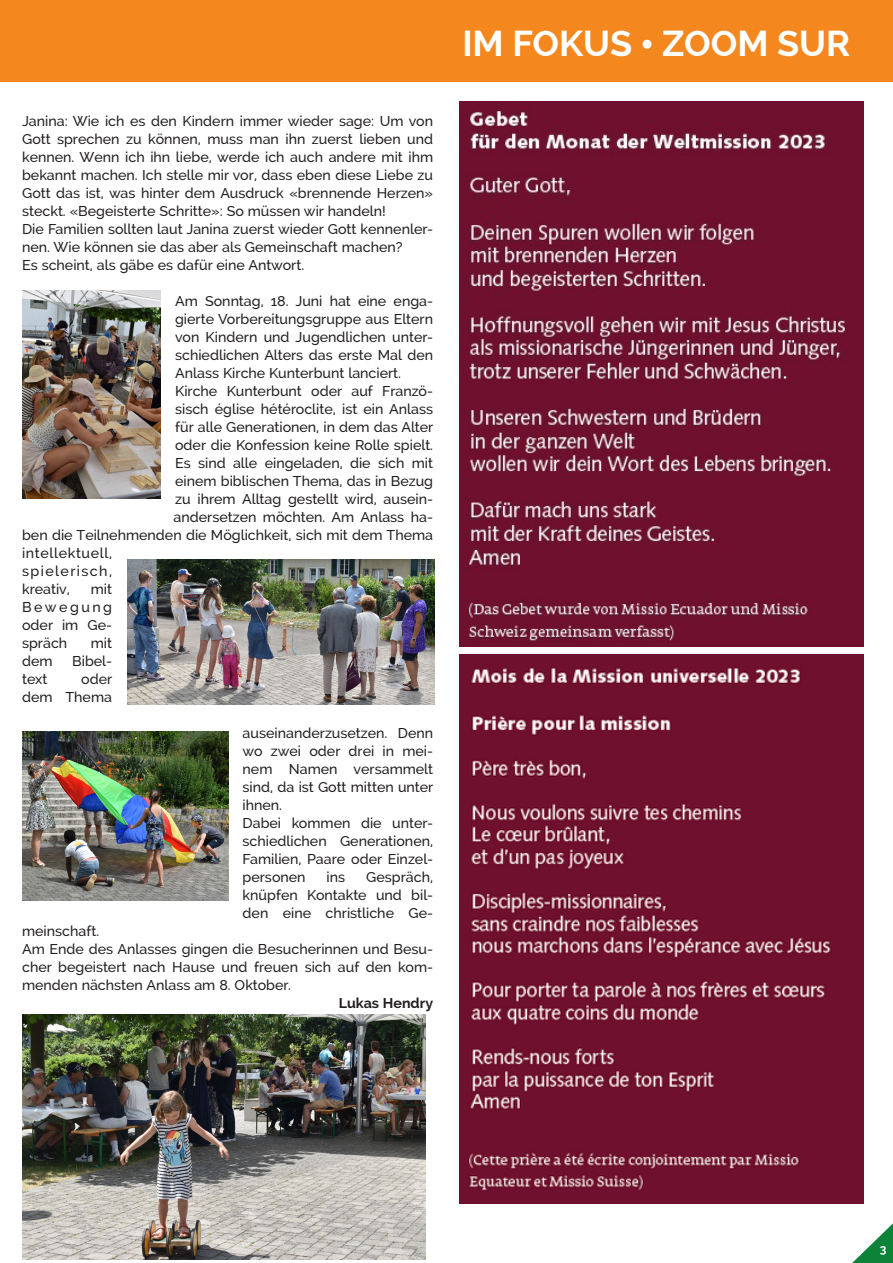
<style>
.page{position:relative;width:893px;height:1263px;background:#fff}
.page>*{position:absolute;margin:0;border:0;box-sizing:border-box;transform-origin:0 0}
.t1{font:700 36px "Raleway";color:#fff}
.Texte_base{font:500 14.25px/18px "Raleway";color:#231f20;text-align:justify}
.Texte_base-2{font:500 14.25px "Raleway";letter-spacing:.045em;color:#231f20}
.Texte_base-3{font:500 14.25px "Raleway";letter-spacing:.1em;color:#231f20}
.Texte_base-4{font:700 14.25px "Raleway";color:#231f20}
.t2{font:700 12px "Raleway";color:#fff}
.s1{font-family:"Garamond";font-weight:400}
</style>
<div class="page">
<svg style="left:852px;top:1223px;width:41px;height:40px"></svg>
<div style="left:0;top:0;width:893px;height:81px;background:#f5871f"></div>
<img style="left:460px;top:102px;width:404px;height:544px">
<img style="left:459px;top:654px;width:404px;height:549px">
<img style="left:22px;top:1015px;width:403px;height:245px">
<img style="left:22px;top:291px;width:138px;height:207px">
<img style="left:128px;top:559px;width:306px;height:146px">
<img style="left:23px;top:731px;width:205px;height:169px">
<p class="Texte_base" style="left:22px;top:112px;width:413px">Janina: Wie ich es den Kindern immer wieder sage: Um von Gott sprechen zu können, muss man ihn zuerst lieben und kennen. Wenn ich ihn liebe, werde ich auch andere mit ihm bekannt machen. Ich stelle mir vor, dass eben diese Liebe zu Gott das ist, was hinter dem Ausdruck «brennende Herzen» steckt. «Begeisterte Schritte»: So müssen wir handeln!</p>
<p class="Texte_base" style="left:22px;top:220px;width:413px">Die Familien sollten laut Janina zuerst wieder Gott kennenler&shy;nen. Wie können sie das aber als Gemeinschaft machen?</p>
<p class="Texte_base" style="left:22px;top:256px;width:284px">Es scheint, als gäbe es dafür eine Antwort.</p>
<p class="Texte_base" style="left:175px;top:292px;width:260px">Am Sonntag, 18. Juni hat eine enga&shy;gierte Vorbereitungsgruppe aus Eltern von Kindern und Jugendlichen unter&shy;schiedlichen Alters das erste Mal den Anlass Kirche Kunterbunt lanciert.</p>
<p class="Texte_base" style="left:175px;top:382px;width:260px">Kirche Kunterbunt oder auf Franzö-</p>
<p class="Texte_base" style="left:175px;top:400px;width:260px">sisch église hétéroclite, ist ein Anlass</p>
<p class="Texte_base" style="left:175px;top:418px;width:260px">für alle Generationen, in dem das Alter</p>
<p class="Texte_base" style="left:175px;top:436px;width:259px">oder die Konfession keine Rolle spielt.</p>
<p class="Texte_base" style="left:175px;top:454px;width:260px">Es sind alle eingeladen, die sich mit</p>
<p class="Texte_base" style="left:175px;top:472px;width:260px">einem biblischen Thema, das in Bezug</p>
<p class="Texte_base" style="left:175px;top:490px;width:260px">zu ihrem Alltag gestellt wird, ausein-</p>
<p class="Texte_base" style="left:174px;top:508px;width:261px">andersetzen möchten. Am Anlass ha-</p>
<p class="Texte_base" style="left:22px;top:526px;width:413px">ben die Teilnehmenden die Möglichkeit, sich mit dem Thema</p>
<p class="Texte_base-2" style="left:22px;top:545px;width:92px">intellektuell,</p>
<p class="Texte_base-3" style="left:22px;top:563px;width:91px">spielerisch,</p>
<p class="Texte_base" style="left:22px;top:580px;width:49px">kreativ,</p>
<p class="Texte_base" style="left:22px;top:580px;width:92px;text-indent:69px">mit Bewegung oder im Ge&shy;spräch</p>
<p class="Texte_base" style="left:91px;top:634px;width:23px">mit</p>
<p class="Texte_base" style="left:22px;top:652px;width:32px">dem</p>
<p class="Texte_base" style="left:72px;top:652px;width:41px">Bibel-</p>
<p class="Texte_base" style="left:22px;top:670px;width:27px">text</p>
<p class="Texte_base" style="left:22px;top:670px;width:92px;text-align:right">oder<br>dem Thema</p>
<p class="Texte_base" style="left:243px;top:724px;width:192px">auseinanderzusetzen. Denn wo zwei oder drei in mei&shy;nem Namen versammelt sind, da ist Gott mitten unter ihnen.</p>
<p class="Texte_base" style="left:243px;top:814px;width:192px">Dabei kommen die unter&shy;schiedlichen Generationen, Familien, Paare oder Einzel&shy;personen</p>
<p class="Texte_base" style="left:243px;top:868px;width:192px;text-indent:124px">Gespräch, knüpfen Kontakte und bil&shy;den eine christliche Ge-</p>
<p class="Texte_base" style="left:327px;top:868px;width:20px">ins</p>
<p class="Texte_base" style="left:22px;top:922px;width:79px">meinschaft.</p>
<p class="Texte_base" style="left:22px;top:940px;width:413px">Am Ende des Anlasses gingen die Besucherinnen und Besu&shy;cher begeistert nach Hause und freuen sich auf den kom&shy;menden nächsten Anlass am 8. Oktober.</p>
<p class="Texte_base-4" style="left:339px;top:995px;width:96px">Lukas Hendry</p>
<p class="t1" style="left:462px;top:23px;width:390px">IM FOKUS <span class="s1">•</span> ZOOM SUR</p>
<p class="t2" style="left:880px;top:1242px;width:8px">3</p>
</div>
